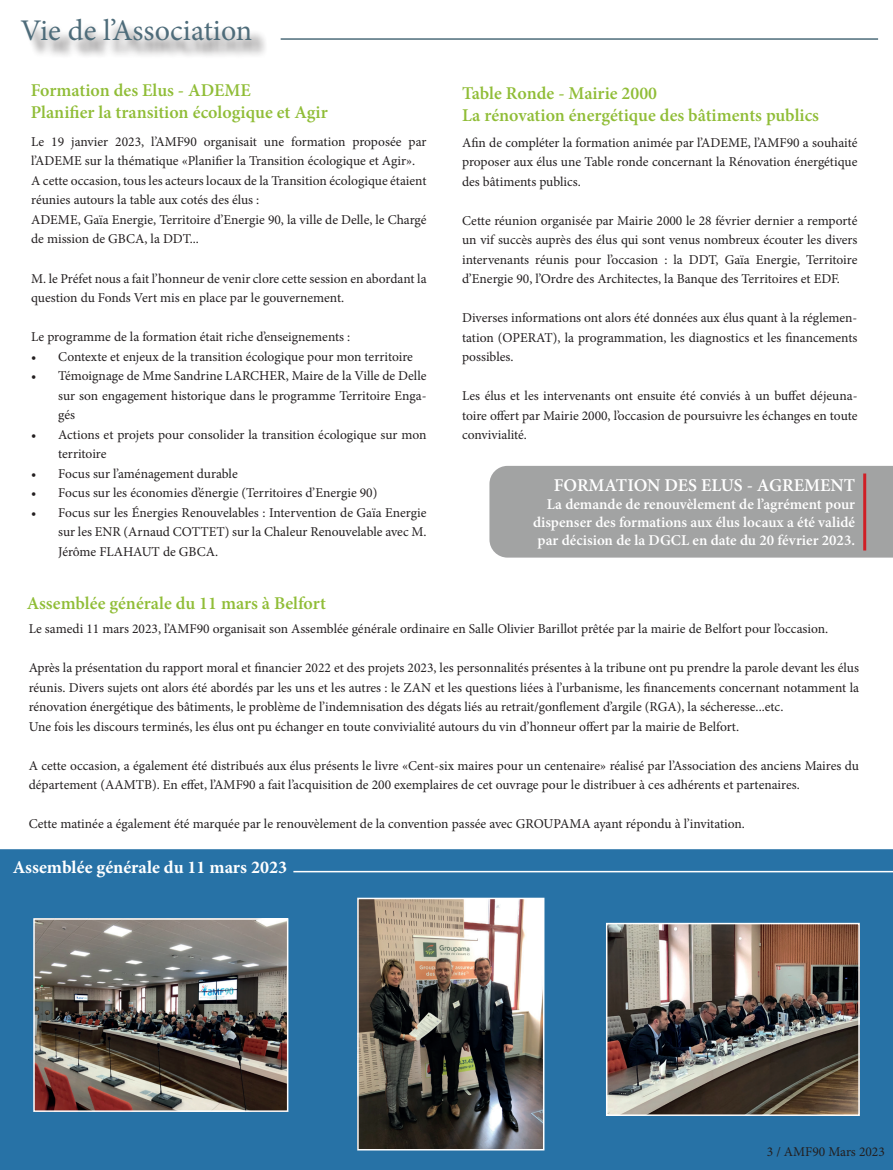
<style>
.page{position:relative;width:893px;height:1170px;background:#fff}
.page>*{position:absolute;margin:0;border:0;box-sizing:border-box;transform-origin:0 0}
.t1{font:30px "Minion Pro";color:#4e6c7a}
.t2{font:600 18px/21.6px "Minion Pro";color:#90bd37}
.t3{font:700 18px "Minion Pro";color:#fff}
.t4{font:600 18px "Minion Pro";color:#fff}
.t5{font:600 15px/18px "Minion Pro";color:#fff;text-align:right}
.t6{font:13.5px/19.5px "Minion Pro";color:#231f20;text-align:justify}
</style>
<div class="page">
<div style="left:0;top:849px;width:893px;height:320px;background:#2772a6"></div>
<div style="left:24px;top:22px;width:245px;height:37px;background:#231f20;opacity:.75"></div>
<hr style="left:281px;top:38px;width:597px;height:2px;background:#4e6c7a">
<hr style="left:293px;top:870px;width:600px;height:2px;background:#fff">
<div style="left:489px;top:466px;width:404px;height:91px;background:#a2a3a3"></div>
<hr style="left:863px;top:473px;width:3px;height:77px;background:#d01f26">
<img style="left:36px;top:921px;width:249px;height:187px">
<div style="left:33px;top:918px;width:255px;height:193px;border:2px solid #fff"></div>
<img style="left:609px;top:925px;width:248px;height:187px">
<div style="left:606px;top:922px;width:254px;height:193px;border:2px solid #fff"></div>
<img style="left:360px;top:900px;width:181px;height:247px">
<div style="left:357px;top:897px;width:187px;height:253px;border:2px solid #fff"></div>
<h1 class="t1" style="left:21px;top:11px;width:233px">Vie de l’Association</h1>
<h2 class="t2" style="left:31px;top:79px;width:298px">Formation des Elus - ADEME<br>Planifier la transition écologique et Agir</h2>
<p class="t6" style="left:31px;top:132px;width:397px;text-align:left">Le 19 janvier 2023, l’AMF90 organisait une formation proposée par l’ADEME sur la thématique «Planifier la Transition écologique et Agir».<br>A cette occasion, tous les acteurs locaux de la Transition écologique étaient réunies autours la table aux cotés des élus :<br>ADEME, Gaïa Energie, Territoire d’Energie 90, la ville de Delle, le Chargé de mission de GBCA, la DDT...</p>
<p class="t6" style="left:31px;top:268px;width:397px">M. le Préfet nous a fait l’honneur de venir clore cette session en abordant la question du Fonds Vert mis en place par le gouvernement.</p>
<p class="t6" style="left:31px;top:327px;width:321px">Le programme de la formation était riche d’enseignements :</p>
<p class="t6" style="left:31px;top:346px;width:383px">• Contexte et enjeux de la transition écologique pour mon territoire</p>
<p class="t6" style="left:58px;top:366px;width:370px;text-indent:-27px">• Témoignage de Mme Sandrine LARCHER, Maire de la Ville de Delle sur son engagement historique dans le programme Territoire Enga&shy;gés</p>
<p class="t6" style="left:58px;top:424px;width:370px;text-indent:-27px">• Actions et projets pour consolider la transition écologique sur mon territoire</p>
<p class="t6" style="left:31px;top:463px;width:208px">• Focus sur l’aménagement durable</p>
<p class="t6" style="left:31px;top:483px;width:348px">• Focus sur les économies d’énergie (Territoires d’Energie 90)</p>
<p class="t6" style="left:58px;top:502px;width:370px;text-indent:-27px">• Focus sur les Énergies Renouvelables : Intervention de Gaïa Energie sur les ENR (Arnaud COTTET) sur la Chaleur Renouvelable avec M.<br>Jérôme FLAHAUT de GBCA.</p>
<h2 class="t2" style="left:462px;top:82px;width:358px">Table Ronde - Mairie 2000<br>La rénovation énergétique des bâtiments publics</h2>
<p class="t6" style="left:462px;top:133px;width:397px">Afin de compléter la formation animée par l’ADEME, l’AMF90 a souhaité proposer aux élus une Table ronde concernant la Rénovation énergétique des bâtiments publics.</p>
<p class="t6" style="left:462px;top:211px;width:397px">Cette réunion organisée par Mairie 2000 le 28 février dernier a remporté un vif succès auprès des élus qui sont venus nombreux écouter les divers intervenants réunis pour l’occasion : la DDT, Gaïa Energie, Territoire d’Energie 90, l’Ordre des Architectes, la Banque des Territoires et EDF.</p>
<p class="t6" style="left:462px;top:308px;width:397px">Diverses informations ont alors été données aux élus quant à la réglemen&shy;tation (OPERAT), la programmation, les diagnostics et les financements possibles.</p>
<p class="t6" style="left:462px;top:386px;width:397px">Les élus et les intervenants ont ensuite été conviés à un buffet déjeuna&shy;toire offert par Mairie 2000, l’occasion de poursuivre les échanges en toute convivialité.</p>
<h2 class="t4" style="left:554px;top:473px;width:303px">FORMATION DES ELUS - AGREMENT</h2>
<p class="t5" style="left:533px;top:495px;width:324px">La demande de renouvèlement de l’agrément pour dispenser des formations aux élus locaux a été validé par décision de la DGCL en date du 20 février 2023.</p>
<h2 class="t2" style="left:27px;top:592px;width:300px">Assemblée générale du 11 mars à Belfort</h2>
<p class="t6" style="left:29px;top:619px;width:801px">Le samedi 11 mars 2023, l’AMF90 organisait son Assemblée générale ordinaire en Salle Olivier Barillot prêtée par la mairie de Belfort pour l’occasion.</p>
<p class="t6" style="left:29px;top:658px;width:832px;text-align:left">Après la présentation du rapport moral et financier 2022 et des projets 2023, les personnalités présentes à la tribune ont pu prendre la parole devant les élus réunis. Divers sujets ont alors été abordés par les uns et les autres : le ZAN et les questions liées à l’urbanisme, les financements concernant notamment la rénovation énergétique des bâtiments, le problème de l’indemnisation des dégats liés au retrait/gonflement d’argile (RGA), la sécheresse...etc.<br>Une fois les discours terminés, les élus ont pu échanger en toute convivialité autours du vin d’honneur offert par la mairie de Belfort.</p>
<p class="t6" style="left:29px;top:755px;width:832px">A cette occasion, a également été distribués aux élus présents le livre «Cent-six maires pour un centenaire» réalisé par l’Association des anciens Maires du département (AAMTB). En effet, l’AMF90 a fait l’acquisition de 200 exemplaires de cet ouvrage pour le distribuer à ces adhérents et partenaires.</p>
<p class="t6" style="left:29px;top:814px;width:718px">Cette matinée a également été marquée par le renouvèlement de la convention passée avec GROUPAMA ayant répondu à l’invitation.</p>
<h2 class="t3" style="left:13px;top:854px;width:276px">Assemblée générale du 11 mars 2023</h2>
<p class="t6" style="left:767px;top:1142px;width:120px">3 / AMF90 Mars 2023</p>
</div>
